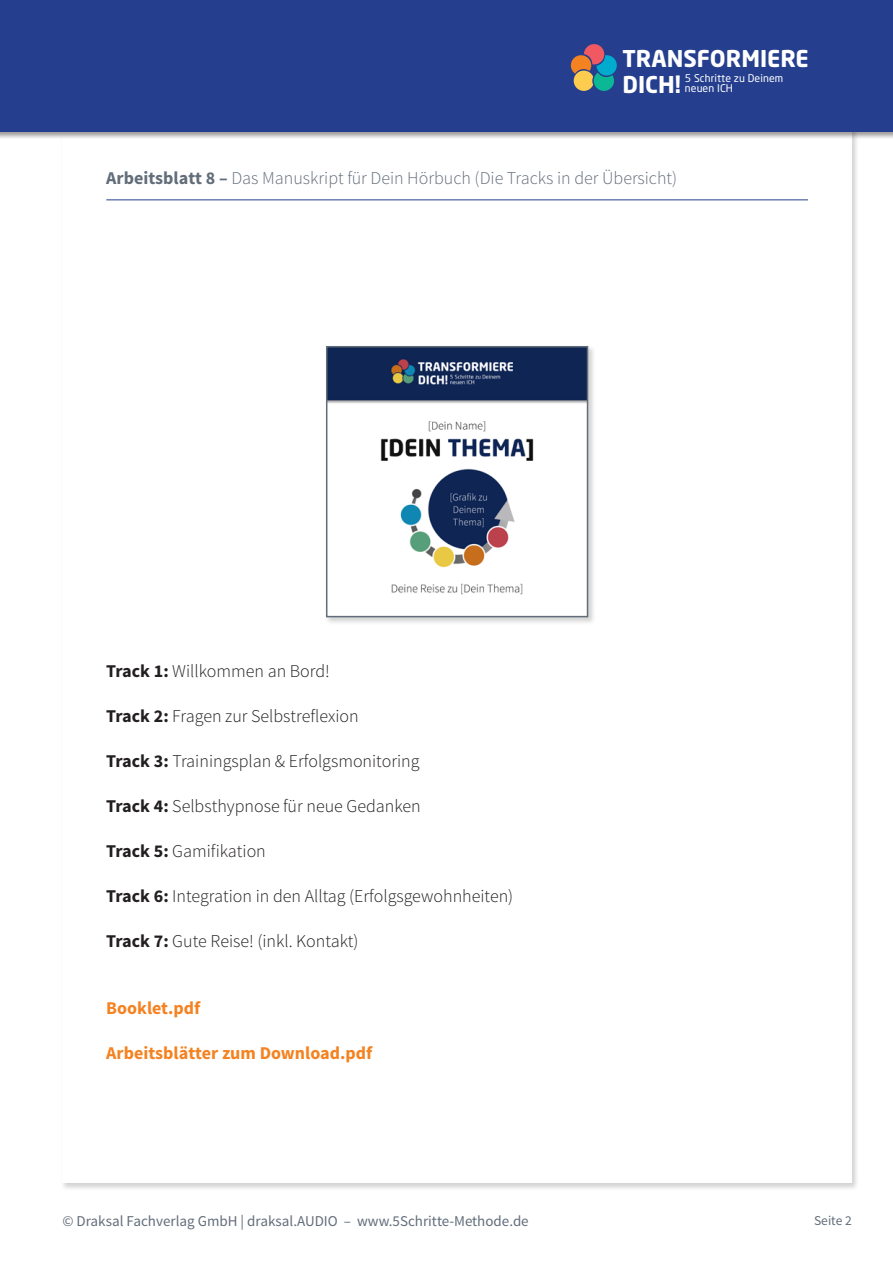
<style>
.page{position:relative;width:893px;height:1263px;background:#fff}
.page>*{position:absolute;margin:0;border:0;box-sizing:border-box;transform-origin:0 0}
.t1{font:700 22.95px/25.8px "Neo Sans Std";color:#fff}
.t2{font:300 18px "Source Sans Pro";color:#231f20}
.t3{font:300 18px "Source Sans Pro";color:#626d7a}
.t4{font:700 18px "Source Sans Pro";color:#f58220}
.t5{font:15px "Source Sans Pro";color:#626d7a}
.t6{font:13.5px "Source Sans Pro";color:#626d7a}
.t7{font:10.5px/10.5px "Neo Sans Std";letter-spacing:.01em;color:#fff}
.s1{font-weight:700}
</style>
<div class="page">
<div style="left:0;top:0;width:893px;height:139px;background:#231f20;opacity:.45"></div>
<div style="left:0;top:0;width:893px;height:132px;background:#253f8e"></div>
<svg style="left:571px;top:44px;width:46px;height:47px"></svg>
<hr style="left:106px;top:199px;width:702px;height:1px;background:#253f8e">
<div style="left:324px;top:344px;width:272px;height:281px;background:#231f20;opacity:.2"></div>
<img style="left:329px;top:349px;width:256px;height:265px">
<div style="left:326px;top:346px;width:262px;height:271px;border:2px solid #626d7a"></div>
<p class="t1" style="left:622px;top:45px;width:188px">TRANSFORMIERE<br>DICH!</p>
<p class="t7" style="left:685px;top:73px;width:100px">5 Schritte zu Deinem neuen ICH</p>
<p class="t3" style="left:106px;top:167px;width:572px"><span class="s1">Arbeitsblatt 8 –</span> Das Manuskript für Dein Hörbuch (Die Tracks in der Übersicht)</p>
<p class="t2" style="left:106px;top:660px;width:225px"><span class="s1">Track 1:</span> Willkommen an Bord!</p>
<p class="t2" style="left:106px;top:705px;width:254px"><span class="s1">Track 2:</span> Fragen zur Selbstreflexion</p>
<p class="t2" style="left:106px;top:750px;width:315px"><span class="s1">Track 3:</span> Trainingsplan &amp; Erfolgsmonitoring</p>
<p class="t2" style="left:106px;top:795px;width:316px"><span class="s1">Track 4:</span> Selbsthypnose für neue Gedanken</p>
<p class="t2" style="left:106px;top:840px;width:161px"><span class="s1">Track 5:</span> Gamifikation</p>
<p class="t2" style="left:106px;top:885px;width:408px"><span class="s1">Track 6:</span> Integration in den Alltag (Erfolgsgewohnheiten)</p>
<p class="t2" style="left:106px;top:930px;width:254px"><span class="s1">Track 7:</span> Gute Reise! (inkl. Kontakt)</p>
<p class="t4" style="left:106px;top:997px;width:96px">Booklet.pdf</p>
<p class="t4" style="left:106px;top:1042px;width:267px">Arbeitsblätter zum Download.pdf</p>
<p class="t5" style="left:62px;top:1212px;width:468px">© Draksal Fachverlag GmbH | draksal.AUDIO – www.5Schritte-Methode.de</p>
<p class="t6" style="left:814px;top:1212px;width:39px">Seite 2</p>
</div>
